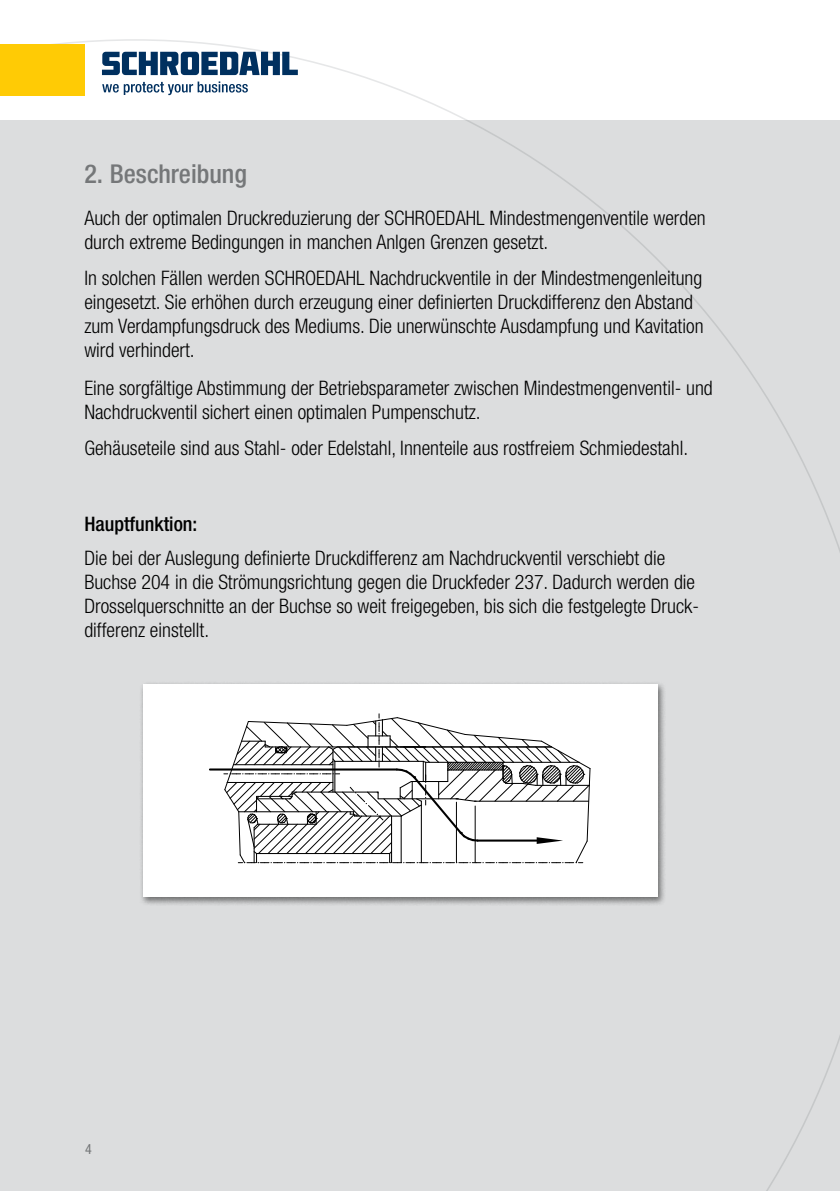
<style>
.page{position:relative;width:840px;height:1191px;background:#fff}
.page>*{position:absolute;margin:0;border:0;box-sizing:border-box;transform-origin:0 0}
.Überschrift_1{font:500 condensed 26px "Helvetica Neue LT Std";color:#757779}
.Fließtext{font:300 condensed 20px/24px "Helvetica Neue LT Std";color:#000}
.SubHead{font:500 condensed 20px "Helvetica Neue LT Std";color:#000}
.t1{font:condensed 14px "Helvetica Neue LT Std";color:#757779}
</style>
<div class="page">
<div style="left:0;top:39px;width:839px;height:1152px;background:#dcddde"></div>
<div style="left:0;top:44px;width:85px;height:52px;background:#ffcb05"></div>
<svg style="left:102px;top:52px;width:196px;height:23px"></svg>
<svg style="left:102px;top:81px;width:146px;height:14px"></svg>
<div style="left:139px;top:681px;width:527px;height:224px;background:#000;opacity:.5"></div>
<div style="left:143px;top:684px;width:514px;height:213px;background:#fff"></div>
<hr style="left:210px;top:768px;width:186px;height:2px;background:#000">
<svg style="left:224px;top:714px;width:366px;height:149px"></svg>
<p class="Überschrift_1" style="left:84px;top:158px;width:164px">2. Beschreibung</p>
<p class="Fließtext" style="left:84px;top:206px;width:622px">Auch der optimalen Druckreduzierung der SCHROEDAHL Mindestmengenventile werden durch extreme Bedingungen in manchen Anlgen Grenzen gesetzt.</p>
<p class="Fließtext" style="left:84px;top:265px;width:620px">In solchen Fällen werden SCHROEDAHL Nachdruckventile in der Mindestmengenleitung eingesetzt. Sie erhöhen durch erzeugung einer definierten Druckdifferenz den Abstand zum Verdampfungsdruck des Mediums. Die unerwünschte Ausdampfung und Kavitation wird verhindert.</p>
<p class="Fließtext" style="left:84px;top:376px;width:629px">Eine sorgfältige Abstimmung der Betriebsparameter zwischen Mindestmengenventil- und<br>Nachdruckventil sichert einen optimalen Pumpenschutz.</p>
<p class="Fließtext" style="left:84px;top:435px;width:605px">Gehäuseteile sind aus Stahl- oder Edelstahl, Innenteile aus rostfreiem Schmiedestahl.</p>
<p class="SubHead" style="left:84px;top:512px;width:114px">Hauptfunktion:</p>
<p class="Fließtext" style="left:84px;top:546px;width:615px">Die bei der Auslegung definierte Druckdifferenz am Nachdruckventil verschiebt die Buchse 204 in die Strömungsrichtung gegen die Druckfeder 237. Dadurch werden die Drosselquerschnitte an der Buchse so weit freigegeben, bis sich die festgelegte Druck&shy;differenz einstellt.</p>
<p class="t1" style="left:85px;top:1141px;width:8px">4</p>
</div>
